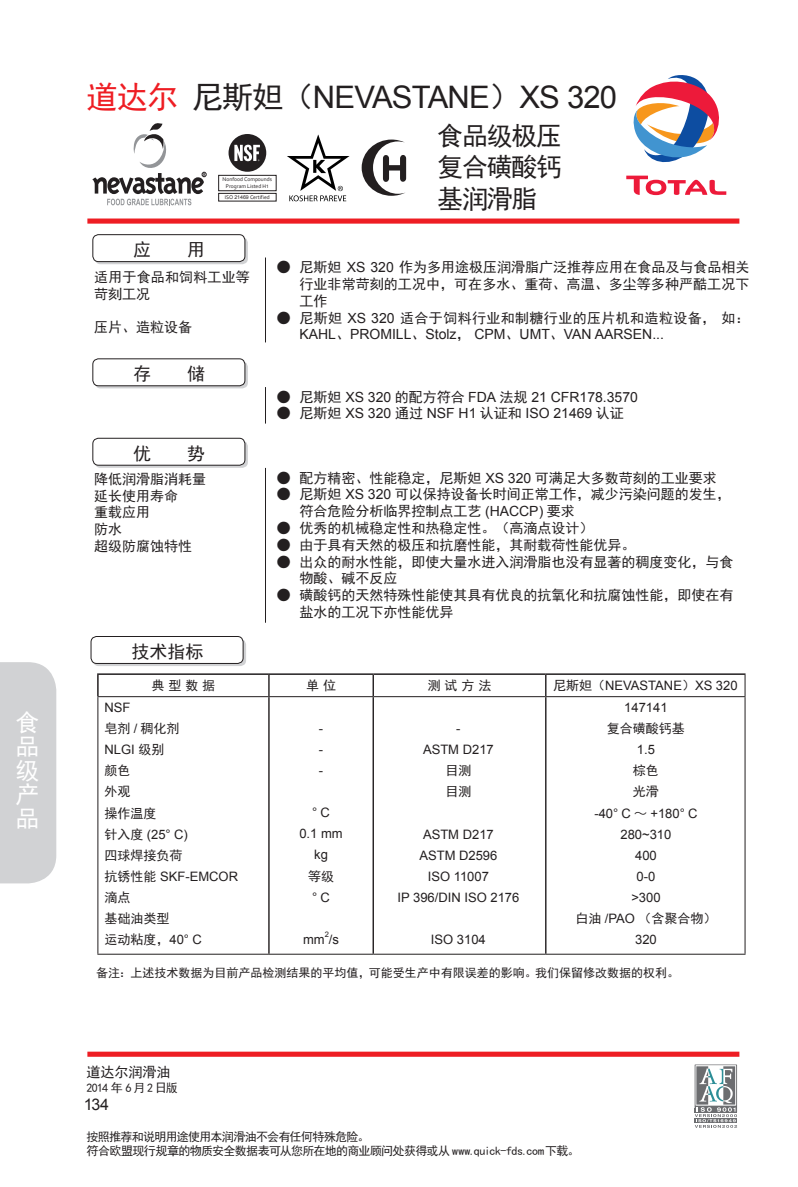
<style>
.page{position:relative;width:798px;height:1187px;background:#fff}
.page>*{position:absolute;margin:0;border:0;box-sizing:border-box;transform-origin:0 0}
.t1{font:31px "Arial";letter-spacing:-.025em;color:#231f20}
.t2{font:26px/31.2px "Sim Hei";letter-spacing:-.05em;color:#231f20;text-align:justify}
.t3{font:24px/24px "Sim Hei";color:#fff;text-align:justify}
.t4{font:18px "Sim Hei";color:#231f20}
.t5{font:16px "Arial";color:#231f20}
.缩进好{font:14px/16.8px "Sim Hei";color:#231f20}
.缩进好-2{font:14px/16.8px "Arial";color:#231f20}
.t6{font:13px "Arial";color:#231f20}
.t7{font:13px "Sim Hei";color:#231f20}
.t8{font:12px "Sim Hei";letter-spacing:-.055em;color:#231f20}
.t9{font:12px "Sim Hei";color:#231f20}
.t10{font:12px "Sim Hei";letter-spacing:-.06em;color:#231f20}
.t11{font:12px "Sim Hei";letter-spacing:.14em;color:#231f20}
.t12{font:7.6px "Arial";color:#231f20}
.t13{font:5.6px/6.8px "Corbel";color:#231f20;text-align:center}
.s1{font-family:"Sim Hei";color:#ee1d23}
.s2{font-family:"Sim Hei"}
.s3{font-family:"Arial";font-size:4.6px}
.s4{font-family:"Arial";font-size:5.2px}
.s5{font-family:"Arial"}
</style>
<div class="page">
<div style="left:691px;top:1063px;width:50px;height:50px;background:linear-gradient(to bottom,#fbfbfb,#fbfbfb)"></div>
<svg style="left:695px;top:1064px;width:42px;height:63px"></svg>
<hr style="left:268px;top:674px;width:2px;height:22px;background:#231f20">
<svg style="left:373px;top:674px;width:1px;height:22px"></svg>
<svg style="left:545px;top:674px;width:1px;height:22px"></svg>
<hr style="left:268px;top:697px;width:2px;height:256px;background:#231f20">
<hr style="left:373px;top:697px;width:1px;height:256px;background:#231f20">
<hr style="left:545px;top:697px;width:1px;height:256px;background:#231f20">
<svg style="left:744px;top:674px;width:1px;height:22px"></svg>
<hr style="left:97px;top:696px;width:172px;height:1px;background:#231f20">
<hr style="left:97px;top:697px;width:1px;height:256px;background:#231f20">
<hr style="left:269px;top:696px;width:104px;height:1px;background:#231f20">
<hr style="left:373px;top:696px;width:173px;height:1px;background:#231f20">
<hr style="left:546px;top:696px;width:199px;height:1px;background:#231f20">
<hr style="left:744px;top:697px;width:1px;height:256px;background:#231f20">
<hr style="left:97px;top:953px;width:172px;height:1px;background:#231f20">
<hr style="left:269px;top:953px;width:104px;height:1px;background:#231f20">
<hr style="left:373px;top:953px;width:173px;height:1px;background:#231f20">
<hr style="left:546px;top:953px;width:199px;height:1px;background:#231f20">
<hr style="left:97px;top:673px;width:172px;height:1px;background:#231f20">
<hr style="left:97px;top:674px;width:2px;height:22px;background:#231f20">
<hr style="left:269px;top:673px;width:104px;height:1px;background:#231f20">
<hr style="left:373px;top:673px;width:173px;height:1px;background:#231f20">
<hr style="left:546px;top:673px;width:199px;height:1px;background:#231f20">
<svg style="left:95px;top:237px;width:153px;height:27px"></svg>
<div style="left:93px;top:234px;width:152px;height:27px;background:#fff;border-radius:6px"></div>
<div style="left:92px;top:234px;width:153px;height:28px;border:1px solid #231f20;border-radius:6px"></div>
<svg style="left:95px;top:441px;width:153px;height:26px"></svg>
<div style="left:93px;top:438px;width:152px;height:27px;background:#fff;border-radius:6px"></div>
<div style="left:92px;top:437px;width:153px;height:28px;border:1px solid #231f20;border-radius:6px"></div>
<svg style="left:95px;top:361px;width:153px;height:27px"></svg>
<div style="left:93px;top:359px;width:152px;height:26px;background:#fff;border-radius:6px"></div>
<div style="left:92px;top:358px;width:153px;height:28px;border:1px solid #231f20;border-radius:6px"></div>
<hr style="left:265px;top:257px;width:1px;height:85px;background:#231f20">
<hr style="left:265px;top:468px;width:1px;height:154px;background:#231f20">
<hr style="left:265px;top:387px;width:1px;height:36px;background:#231f20">
<svg style="left:633px;top:75px;width:86px;height:88px"></svg>
<svg style="left:626px;top:175px;width:100px;height:20px"></svg>
<div style="left:87px;top:218px;width:652px;height:5px;background:#ee1d23"></div>
<div style="left:87px;top:1051px;width:652px;height:5px;background:#ee1d23"></div>
<svg style="left:93px;top:639px;width:153px;height:27px"></svg>
<div style="left:91px;top:636px;width:152px;height:27px;background:#fff;border-radius:6px"></div>
<div style="left:91px;top:636px;width:153px;height:27px;border:1px solid #231f20;border-radius:6px"></div>
<svg style="left:92px;top:123px;width:114px;height:82px"></svg>
<svg style="left:287px;top:134px;width:63px;height:67px"></svg>
<div style="left:218px;top:175px;width:58px;height:16px;border:1px solid #231f20"></div>
<div style="left:218px;top:193px;width:58px;height:8px;border:1px solid #231f20"></div>
<div style="left:229px;top:134px;width:37px;height:38px;background:#231f20;border-radius:50%"></div>
<svg style="left:234px;top:145px;width:26px;height:16px"></svg>
<svg style="left:362px;top:139px;width:44px;height:57px"></svg>
<div style="left:0;top:662px;width:56px;height:221px;background:#d1d2d4"></div>
<p class="t3" style="left:16px;top:710px;width:25px">食品级产品</p>
<p class="t1" style="left:87px;top:77px;width:532px"><span class="s1">道达尔</span> <span class="s2">尼斯妲（</span>NEVASTANE<span class="s2">）</span>XS 320</p>
<p class="t4" style="left:133px;top:240px;width:19px">应</p>
<p class="t4" style="left:187px;top:240px;width:20px">用</p>
<p class="t13" style="left:223px;top:176px;width:51px">Nonfood Compounds<br>Program Listed H<span class="s3">1</span></p>
<p class="t13" style="left:225px;top:194px;width:47px">ISO <span class="s4">21469</span> Certif ied</p>
<p class="t2" style="left:437px;top:120px;width:126px">食品级极压复合磺酸钙基润滑脂</p>
<p class="缩进好" style="left:94px;top:268px;width:157px">适用于食品和饲料工业等苛刻工况</p>
<p class="缩进好" style="left:94px;top:319px;width:100px">压片、造粒设备</p>
<p class="t4" style="left:133px;top:365px;width:19px">存</p>
<p class="t4" style="left:187px;top:365px;width:20px">储</p>
<p class="t4" style="left:133px;top:444px;width:19px">优</p>
<p class="t4" style="left:187px;top:444px;width:20px">势</p>
<p class="缩进好" style="left:94px;top:470px;width:114px">降低润滑脂消耗量</p>
<p class="缩进好" style="left:94px;top:487px;width:85px">延长使用寿命</p>
<p class="缩进好" style="left:94px;top:504px;width:57px">重载应用</p>
<p class="缩进好" style="left:94px;top:521px;width:29px">防水</p>
<p class="缩进好" style="left:94px;top:537px;width:100px">超级防腐蚀特性</p>
<p class="t4" style="left:131px;top:642px;width:73px">技术指标</p>
<p class="缩进好" style="left:299px;top:259px;width:451px;text-align:justify;text-indent:-23px">● 尼斯妲 <span class="s5">XS 320</span> 作为多用途极压润滑脂广泛推荐应用在食品及与食品相关行业非常苛刻的工况中，可在多水、重荷、高温、多尘等多种严酷工况下工作</p>
<p class="缩进好-2" style="left:299px;top:309px;width:451px;text-indent:-23px"><span class="s2">● 尼斯妲</span> XS 320 <span class="s2">适合于饲料行业和制糖行业的压片机和造粒设备，如：<br></span>KAHL<span class="s2">、</span>PROMILL<span class="s2">、</span>Stolz<span class="s2">，</span> CPM<span class="s2">、</span>UMT<span class="s2">、</span>VAN AARSEN...</p>
<p class="缩进好-2" style="left:277px;top:388px;width:363px"><span class="s2">● 尼斯妲</span> XS 320 <span class="s2">的配方符合</span> FDA <span class="s2">法规</span> 21 CFR178.3570</p>
<p class="缩进好-2" style="left:277px;top:405px;width:349px"><span class="s2">● 尼斯妲</span> XS 320 <span class="s2">通过</span> NSF H1 <span class="s2">认证和</span> ISO 21469 <span class="s2">认证</span></p>
<p class="缩进好" style="left:277px;top:469px;width:441px">● 配方精密、性能稳定，尼斯妲 <span class="s5">XS 320</span> 可满足大多数苛刻的工业要求</p>
<p class="缩进好" style="left:299px;top:486px;width:433px;text-indent:-23px">● 尼斯妲 <span class="s5">XS 320</span> 可以保持设备长时间正常工作，减少污染问题的发生，符合危险分析临界控制点工艺 <span class="s5">(HACCP)</span> 要求</p>
<p class="缩进好" style="left:277px;top:519px;width:318px">● 优秀的机械稳定性和热稳定性。（高滴点设计）</p>
<p class="缩进好" style="left:277px;top:536px;width:360px">● 由于具有天然的极压和抗磨性能，其耐载荷性能优异。</p>
<p class="缩进好" style="left:299px;top:553px;width:435px;text-indent:-23px">● 出众的耐水性能，即使大量水进入润滑脂也没有显著的稠度变化，与食物酸、碱不反应</p>
<p class="缩进好" style="left:299px;top:586px;width:435px;text-indent:-23px">● 磺酸钙的天然特殊性能使其具有优良的抗氧化和抗腐蚀性能，即使在有盐水的工况下亦性能优异</p>
<p class="t7" style="left:152px;top:678px;width:65px">典 型 数 据</p>
<p class="t7" style="left:306px;top:678px;width:31px">单 位</p>
<p class="t7" style="left:428px;top:678px;width:65px">测 试 方 法</p>
<p class="t6" style="left:553px;top:676px;width:186px"><span class="s2">尼斯妲（</span>NEVASTANE<span class="s2">）</span>XS 320</p>
<p class="t6" style="left:105px;top:699px;width:27px">NSF</p>
<p class="t7" style="left:105px;top:722px;width:77px">皂剂 <span class="s5">/</span> 稠化剂</p>
<p class="t6" style="left:105px;top:741px;width:61px">NLGI <span class="s2">级别</span></p>
<p class="t7" style="left:105px;top:764px;width:27px">颜色</p>
<p class="t7" style="left:105px;top:785px;width:27px">外观</p>
<p class="t7" style="left:105px;top:806px;width:53px">操作温度</p>
<p class="t6" style="left:105px;top:825px;width:85px"><span class="s2">针入度</span> (25° C)</p>
<p class="t7" style="left:105px;top:848px;width:79px">四球焊接负荷</p>
<p class="t6" style="left:105px;top:867px;width:135px"><span class="s2">抗锈性能</span> SKF-EMCOR</p>
<p class="t7" style="left:105px;top:890px;width:27px">滴点</p>
<p class="t7" style="left:105px;top:911px;width:66px">基础油类型</p>
<p class="t7" style="left:105px;top:932px;width:99px">运动粘度，<span class="s5">40° C</span></p>
<p class="t6" style="left:319px;top:720px;width:6px">-</p>
<p class="t6" style="left:319px;top:741px;width:6px">-</p>
<p class="t6" style="left:319px;top:762px;width:6px">-</p>
<p class="t6" style="left:312px;top:804px;width:19px">°C</p>
<p class="t6" style="left:299px;top:825px;width:45px">0.1 mm</p>
<p class="t6" style="left:314px;top:846px;width:15px">kg</p>
<p class="t7" style="left:308px;top:869px;width:27px">等级</p>
<p class="t6" style="left:312px;top:888px;width:19px">°C</p>
<p class="t6" style="left:303px;top:930px;width:37px">mm /s</p>
<p class="t12" style="left:325px;top:929px;width:6px">2</p>
<p class="t6" style="left:456px;top:720px;width:6px">-</p>
<p class="t6" style="left:423px;top:741px;width:72px">ASTM D217</p>
<p class="t7" style="left:445px;top:764px;width:27px">目测</p>
<p class="t7" style="left:445px;top:785px;width:27px">目测</p>
<p class="t6" style="left:423px;top:825px;width:72px">ASTM D217</p>
<p class="t6" style="left:419px;top:846px;width:80px">ASTM D2596</p>
<p class="t6" style="left:428px;top:867px;width:63px">ISO 11007</p>
<p class="t6" style="left:397px;top:888px;width:123px">IP 396/DIN ISO 2176</p>
<p class="t6" style="left:431px;top:930px;width:56px">ISO 3104</p>
<p class="t6" style="left:624px;top:699px;width:45px">147141</p>
<p class="t7" style="left:607px;top:722px;width:79px">复合磺酸钙基</p>
<p class="t6" style="left:637px;top:741px;width:20px">1.5</p>
<p class="t7" style="left:633px;top:764px;width:27px">棕色</p>
<p class="t7" style="left:633px;top:785px;width:27px">光滑</p>
<p class="t6" style="left:594px;top:804px;width:105px">-40° C <span class="s2">～</span> +180° C</p>
<p class="t6" style="left:620px;top:825px;width:52px">280~310</p>
<p class="t6" style="left:635px;top:846px;width:23px">400</p>
<p class="t6" style="left:637px;top:867px;width:20px">0-0</p>
<p class="t6" style="left:631px;top:888px;width:31px">&gt;300</p>
<p class="t7" style="left:575px;top:911px;width:142px">白油 <span class="s5">/PAO</span> （含聚合物）</p>
<p class="t6" style="left:635px;top:930px;width:23px">320</p>
<p class="t9" style="left:96px;top:966px;width:585px">备注：上述技术数据为目前产品检测结果的平均值，可能受生产中有限误差的影响。我们保留修改数据的权利。</p>
<p class="缩进好" style="left:87px;top:1063px;width:85px">道达尔润滑油</p>
<p class="t11" style="left:87px;top:1081px;width:93px">2014年6月2日版</p>
<p class="t10" style="left:87px;top:1130px;width:284px">按照推荐和说明用途使用本润滑油不会有任何特殊危险。</p>
<p class="t8" style="left:87px;top:1144px;width:495px">符合欧盟现行规章的物质安全数据表可从您所在地的商业顾问处获得或从 www.quick-fds.com下载。</p>
<p class="t5" style="left:84px;top:1093px;width:27px">134</p>
</div>
